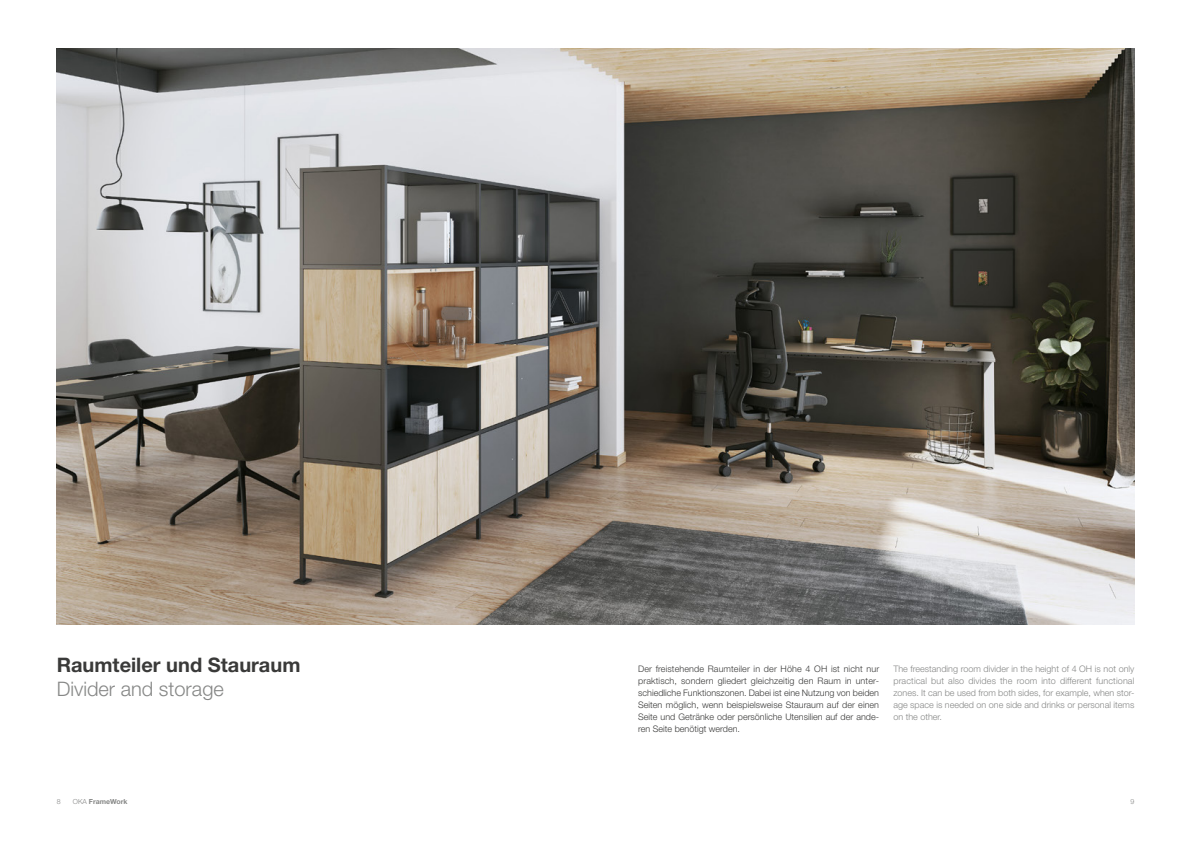
<style>
.page{position:relative;width:1191px;height:842px;background:#fff}
.page>*{position:absolute;margin:0;border:0;box-sizing:border-box;transform-origin:0 0}
.t1{font:700 20px "Helvetica Neue LT Pro";color:#3a3a39}
.t2{font:300 20px "Helvetica Neue LT Pro";color:#868786}
.t3{font:300 9px/12px "Helvetica Neue LT Pro";color:#3a3a39;text-align:justify}
.t4{font:300 9px/12px "Helvetica Neue LT Pro";color:#868786;text-align:justify}
.t5{font:700 7px "Helvetica Neue LT Pro";color:#868786}
.t6{font:300 7px "Helvetica Neue LT Pro";color:#868786}
.s1{font-weight:300}
</style>
<div class="page">
<img style="left:57px;top:48px;width:1077px;height:576px">
<h1 class="t1" style="left:57px;top:653px;width:245px">Raumteiler und Stauraum</h1>
<h1 class="t2" style="left:57px;top:677px;width:169px">Divider and storage</h1>
<p class="t3" style="left:638px;top:663px;width:242px">Der freistehende Raumteiler in der Höhe 4 OH ist nicht nur praktisch, sondern gliedert gleichzeitig den Raum in unter&shy;schiedliche Funktionszonen. Dabei ist eine Nutzung von beiden Seiten möglich, wenn beispielsweise Stauraum auf der einen Seite und Getränke oder persönliche Utensilien auf der ande&shy;ren Seite benötigt werden.</p>
<p class="t4" style="left:893px;top:663px;width:242px">The freestanding room divider in the height of 4 OH is not only practical but also divides the room into different functional zones. It can be used from both sides, for example, when stor&shy;age space is needed on one side and drinks or personal items on the other.</p>
<p class="t6" style="left:57px;top:797px;width:5px">8</p>
<p class="t5" style="left:73px;top:797px;width:56px"><span class="s1">OKA</span> FrameWork</p>
<p class="t6" style="left:1130px;top:797px;width:5px">9</p>
</div>
